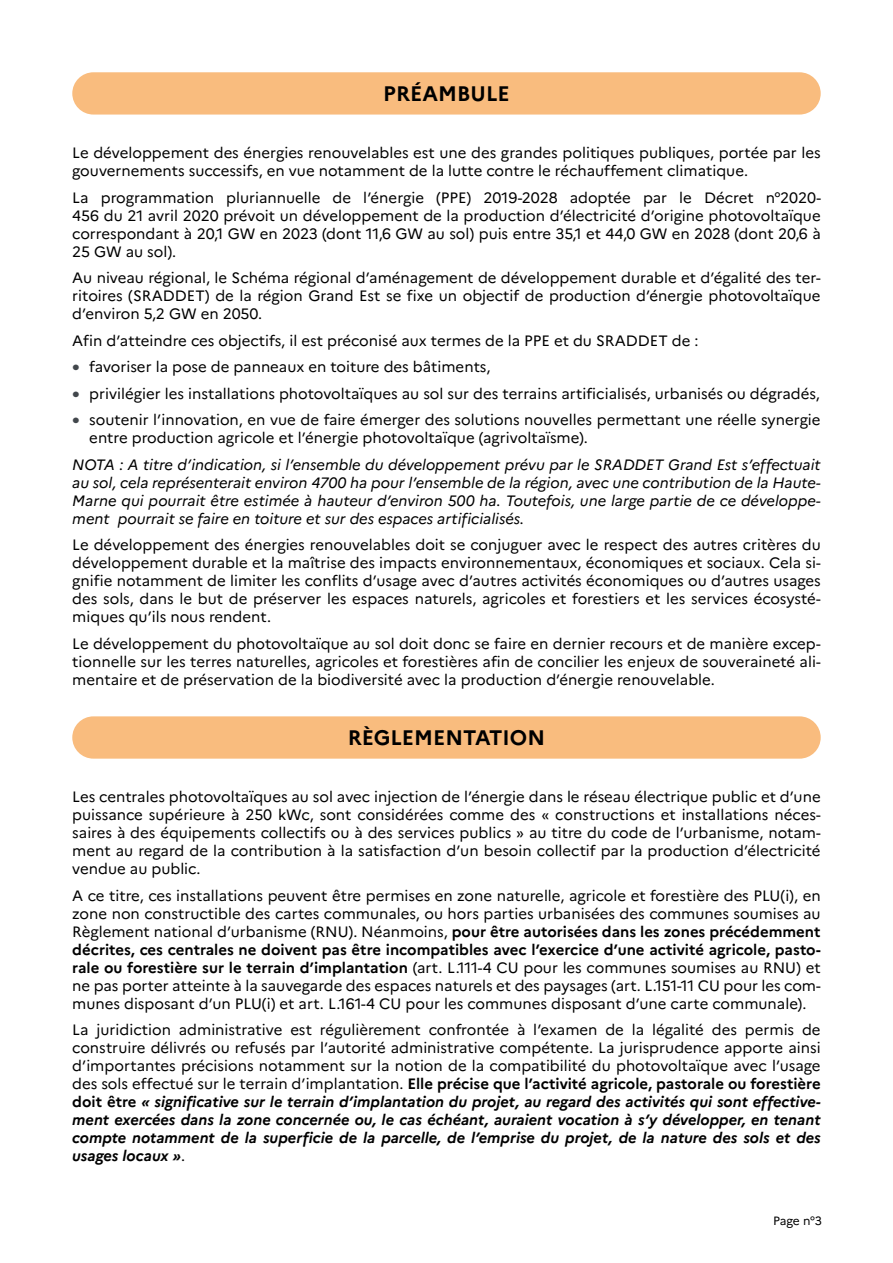
<style>
.page{position:relative;width:893px;height:1263px;background:#fff}
.page>*{position:absolute;margin:0;border:0;box-sizing:border-box;transform-origin:0 0}
.t1{font:700 21px "Marianne";color:#000}
.t2{font:15px/18px "Marianne";color:#000;text-align:justify}
.t3{font:italic 15px/18px "Marianne";color:#000;text-align:justify}
.t4{font:12px "Marianne";color:#000}
.s1{font-weight:700;font-size:18px;color:#42474c}
.s2{font-weight:700}
.s3{font-weight:700;font-style:italic}
</style>
<div class="page">
<div style="left:72px;top:72px;width:749px;height:43px;background:#f9bc7e;border-radius:21px"></div>
<div style="left:72px;top:716px;width:749px;height:43px;background:#f9bc7e;border-radius:21px"></div>
<h1 class="t1" style="left:383px;top:81px;width:128px">PRÉAMBULE</h1>
<p class="t2" style="left:72px;top:144px;width:750px">Le développement des énergies renouvelables est une des grandes politiques publiques, portée par les gouvernements successifs, en vue notamment de la lutte contre le réchauffement climatique.</p>
<p class="t2" style="left:72px;top:188px;width:750px">La programmation pluriannuelle de l’énergie (PPE) 2019-2028 adoptée par le Décret n°2020- 456 du 21 avril 2020 prévoit un développement de la production d’électricité d’origine photovoltaïque correspondant à 20,1 GW en 2023 (dont 11,6 GW au sol) puis entre 35,1 et 44,0 GW en 2028 (dont 20,6 à 25 GW au sol).</p>
<p class="t2" style="left:72px;top:269px;width:750px">Au niveau régional, le Schéma régional d’aménagement de développement durable et d’égalité des ter&shy;ritoires (SRADDET) de la région Grand Est se fixe un objectif de production d’énergie photovoltaïque d’environ 5,2 GW en 2050.</p>
<p class="t2" style="left:72px;top:331px;width:628px">Afin d’atteindre ces objectifs, il est préconisé aux termes de la PPE et du SRADDET de :</p>
<p class="t2" style="left:72px;top:358px;width:420px"><span class="s1">•</span> favoriser la pose de panneaux en toiture des bâtiments,</p>
<p class="t2" style="left:72px;top:384px;width:749px"><span class="s1">•</span> privilégier les installations photovoltaïques au sol sur des terrains artificialisés, urbanisés ou dégradés,</p>
<p class="t2" style="left:89px;top:411px;width:733px;text-indent:-17px"><span class="s1">•</span> soutenir l’innovation, en vue de faire émerger des solutions nouvelles permettant une réelle synergie entre production agricole et l’énergie photovoltaïque (agrivoltaïsme).</p>
<p class="t3" style="left:72px;top:455px;width:750px">NOTA : A titre d’indication, si l’ensemble du développement prévu par le SRADDET Grand Est s’effectuait au sol, cela représenterait environ 4700 ha pour l’ensemble de la région, avec une contribution de la Haute-Marne qui pourrait être estimée à hauteur d’environ 500 ha. Toutefois, une large partie de ce développe&shy;ment pourrait se faire en toiture et sur des espaces artificialisés.</p>
<p class="t2" style="left:72px;top:536px;width:750px">Le développement des énergies renouvelables doit se conjuguer avec le respect des autres critères du développement durable et la maîtrise des impacts environnementaux, économiques et sociaux. Cela si&shy;gnifie notamment de limiter les conflits d’usage avec d’autres activités économiques ou d’autres usages des sols, dans le but de préserver les espaces naturels, agricoles et forestiers et les services écosysté&shy;miques qu’ils nous rendent.</p>
<p class="t2" style="left:72px;top:634px;width:750px">Le développement du photovoltaïque au sol doit donc se faire en dernier recours et de manière excep&shy;tionnelle sur les terres naturelles, agricoles et forestières afin de concilier les enjeux de souveraineté ali&shy;mentaire et de préservation de la biodiversité avec la production d’énergie renouvelable.</p>
<h1 class="t1" style="left:348px;top:725px;width:199px">RÈGLEMENTATION</h1>
<p class="t2" style="left:72px;top:788px;width:750px">Les centrales photovoltaïques au sol avec injection de l’énergie dans le réseau électrique public et d’une puissance supérieure à 250 kWc, sont considérées comme des « constructions et installations néces&shy;saires à des équipements collectifs ou à des services publics » au titre du code de l’urbanisme, notam&shy;ment au regard de la contribution à la satisfaction d’un besoin collectif par la production d’électricité vendue au public.</p>
<p class="t2" style="left:72px;top:886px;width:750px">A ce titre, ces installations peuvent être permises en zone naturelle, agricole et forestière des PLU(i), en zone non constructible des cartes communales, ou hors parties urbanisées des communes soumises au Règlement national d’urbanisme (RNU). Néanmoins, <span class="s2">pour être autorisées dans les zones précédemment décrites, ces centrales ne doivent pas être incompatibles avec l’exercice d’une activité agricole, pasto&shy;rale ou forestière sur le terrain d’implantation</span> (art. L.111-4 CU pour les communes soumises au RNU) et ne pas porter atteinte à la sauvegarde des espaces naturels et des paysages (art. L.151-11 CU pour les com&shy;munes disposant d’un PLU(i) et art. L.161-4 CU pour les communes disposant d’une carte communale).</p>
<p class="t2" style="left:72px;top:1021px;width:750px">La juridiction administrative est régulièrement confrontée à l’examen de la légalité des permis de construire délivrés ou refusés par l’autorité administrative compétente. La jurisprudence apporte ainsi d’importantes précisions notamment sur la notion de la compatibilité du photovoltaïque avec l’usage des sols effectué sur le terrain d’implantation. <span class="s2">Elle précise que l’activité agricole, pastorale ou forestière doit être</span> <span class="s3">« significative sur le terrain d’implantation du projet, au regard des activités qui sont effective&shy;ment exercées dans la zone concernée ou, le cas échéant, auraient vocation à s’y développer, en tenant compte notamment de la superficie de la parcelle, de l’emprise du projet, de la nature des sols et des usages locaux »</span>.</p>
<p class="t4" style="left:773px;top:1213px;width:50px">Page n°3</p>
</div>
